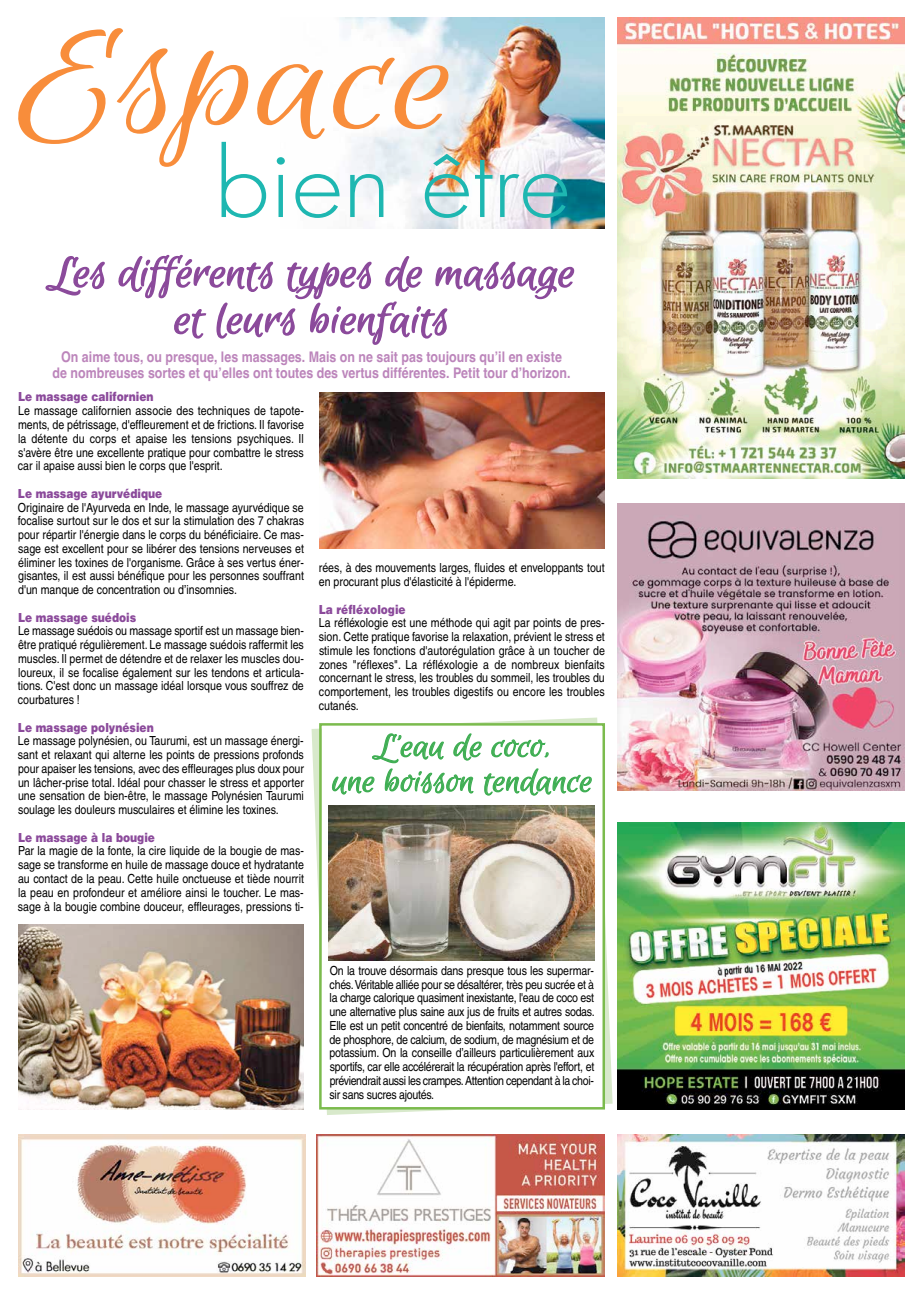
<style>
.page{position:relative;width:922px;height:1294px;background:#fff}
.page>*{position:absolute;margin:0;border:0;box-sizing:border-box;transform-origin:0 0}
.t1{font:154.5px "Euphoria Script";color:#f88d3b;scale:1.29 1}
.t2{font:300 91.12px "Futura";color:#1eb7b1;scale:1.08 1}
.t3{font:46.88px/46.5px "Euphoria Script";color:#8b4a9b;text-align:center;scale:1.16 1}
.t4{font:35.5px/35px "Euphoria Script";color:#3fae53;text-align:center;scale:1.16 1}
.t5{font:700 14.62px/16.1px "Helvetica";color:#bc85bb;text-align:center;scale:.85 1}
.t6{font:12.5px/13.8px "Helvetica";color:#000;text-align:justify;scale:.85 1}
.t7{font:900 12.5px "Helvetica";color:#8b4a9b;scale:.85 1}
</style>
<div class="page">
<svg style="left:311px;top:717px;width:301px;height:397px"></svg>
<img style="left:339px;top:18px;width:265px;height:210px">
<img style="left:617px;top:1134px;width:287px;height:142px">
<img style="left:18px;top:1134px;width:287px;height:142px">
<img style="left:617px;top:18px;width:287px;height:460px">
<img style="left:317px;top:1134px;width:287px;height:142px">
<img style="left:617px;top:503px;width:287px;height:287px">
<img style="left:617px;top:822px;width:287px;height:287px">
<img style="left:319px;top:392px;width:285px;height:156px">
<img style="left:18px;top:924px;width:285px;height:185px">
<svg style="left:45px;top:256px;width:60px;height:40px"></svg>
<svg style="left:118px;top:254px;width:457px;height:91px"></svg>
<div style="left:321px;top:725px;width:281px;height:381px;background:#fff"></div>
<div style="left:319px;top:723px;width:286px;height:386px;border:2px solid #7bbb4d"></div>
<img style="left:328px;top:805px;width:266px;height:155px">
<svg style="left:332px;top:733px;width:260px;height:63px"></svg>
<h1 class="t1" style="left:18px;top:0;width:358px">Espace</h1>
<h2 class="t2" style="left:214px;top:128px;width:331px">bien être</h2>
<h3 class="t3" style="left:49px;top:252px;width:461px">Les différents types demassage et leurs bienfaits</h3>
<p class="t5" style="left:53px;top:349px;width:610px">On aime tous, ou presque, les massages. Mais on ne sait pas toujours qu’il en existe de nombreuses sortes et qu’elles ont toutes des vertus différentes. Petit tour d’horizon.</p>
<p class="t7" style="left:18px;top:389px;width:161px">Le massage californien</p>
<p class="t6" style="left:18px;top:404px;width:338px">Le massage californien associe des techniques de tapote&shy;ments, de pétrissage, d'effleurement et de frictions. Il favorise la détente du corps et apaise les tensions psychiques. Il s'avère être une excellente pratique pour combattre le stress car il apaise aussi bien le corps que l'esprit.</p>
<p class="t7" style="left:18px;top:485px;width:171px">Le massage ayurvédique</p>
<p class="t6" style="left:18px;top:500px;width:338px">Originaire de l'Ayurveda en Inde, le massage ayurvédique se focalise surtout sur le dos et sur la stimulation des 7 chakras pour répartir l'énergie dans le corps du bénéficiaire. Ce mas&shy;sage est excellent pour se libérer des tensions nerveuses et éliminer les toxines de l'organisme. Grâce à ses vertus éner&shy;gisantes, il est aussi bénéfique pour les personnes souffrant d'un manque de concentration ou d’insomnies.</p>
<p class="t7" style="left:18px;top:609px;width:140px">Le massage suédois</p>
<p class="t6" style="left:18px;top:624px;width:338px">Le massage suédois ou massage sportif est un massage bien&shy;être pratiqué régulièrement. Le massage suédois raffermit les muscles. Il permet de détendre et de relaxer les muscles dou&shy;loureux, il se focalise également sur les tendons et articula&shy;tions. C'est donc un massage idéal lorsque vous souffrez de courbatures !</p>
<p class="t7" style="left:18px;top:719px;width:161px">Le massage polynésien</p>
<p class="t6" style="left:18px;top:734px;width:338px">Le massage polynésien, ou Taurumi, est un massage énergi&shy;sant et relaxant qui alterne les points de pressions profonds pour apaiser les tensions, avec des effleurages plus doux pour un lâcher-prise total. Idéal pour chasser le stress et apporter une sensation de bien-être, le massage Polynésien Taurumi soulage les douleurs musculaires et élimine les toxines.</p>
<p class="t7" style="left:18px;top:829px;width:163px">Le massage à la bougie</p>
<p class="t6" style="left:18px;top:844px;width:338px">Par la magie de la fonte, la cire liquide de la bougie de mas&shy;sage se transforme en huile de massage douce et hydratante au contact de la peau. Cette huile onctueuse et tiède nourrit la peau en profondeur et améliore ainsi le toucher. Le mas&shy;sage à la bougie combine douceur, effleurages, pressions ti-</p>
<p class="t6" style="left:319px;top:561px;width:338px">rées, à des mouvements larges, fluides et enveloppants tout en procurant plus d'élasticité à l'épiderme.</p>
<p class="t7" style="left:319px;top:601px;width:104px">La réfléxologie</p>
<p class="t6" style="left:319px;top:616px;width:338px">La réfléxologie est une méthode qui agit par points de pres&shy;sion. Cette pratique favorise la relaxation, prévient le stress et stimule les fonctions d'autorégulation grâce à un toucher de zones "réflexes". La réfléxologie a de nombreux bienfaits concernant le stress, les troubles du sommeil, les troubles du comportement, les troubles digestifs ou encore les troubles cutanés.</p>
<h3 class="t4" style="left:332px;top:730px;width:230px">L’eau decoco, uneboisson tendance</h3>
<p class="t6" style="left:329px;top:963px;width:314px">On la trouve désormais dans presque tous les supermar&shy;chés.Véritable alliée pour se désaltérer, très peu sucrée et à la charge calorique quasiment inexistante, l'eau de coco est une alternative plus saine aux jus de fruits et autres sodas.<br>Elle est un petit concentré de bienfaits, notamment source de phosphore, de calcium, de sodium, de magnésium et de potassium. On la conseille d’ailleurs particulièrement aux sportifs, car elle accélérerait la récupération après l'effort, et préviendrait aussi les crampes.Attention cependant à la choi&shy;sir sans sucres ajoutés.</p>
</div>
